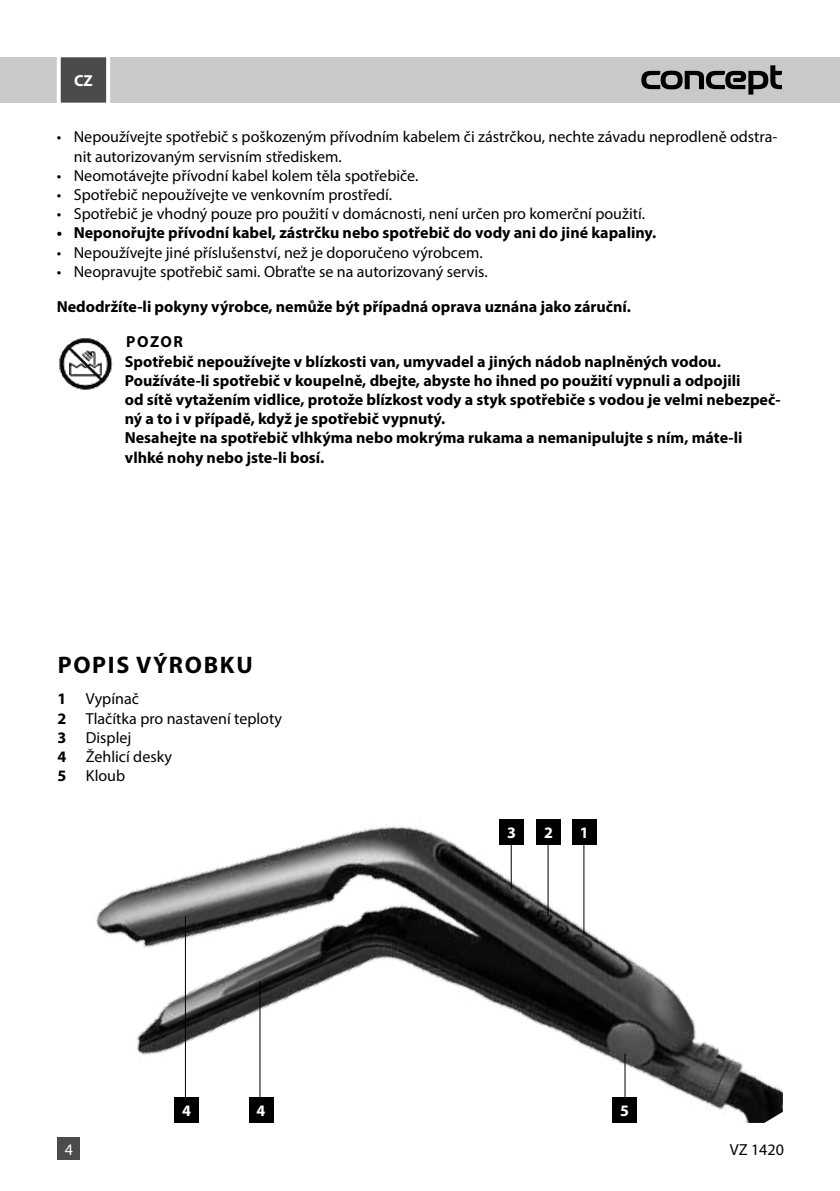
<style>
.page{position:relative;width:840px;height:1191px;background:#fff}
.page>*{position:absolute;margin:0;border:0;box-sizing:border-box;transform-origin:0 0}
.t1{font:700 24px "Myriad Pro";letter-spacing:.07em;color:#000}
.t2{font:700 16px/19.2px "Myriad Pro";color:#000}
.t3{font:16px/19.2px "Myriad Pro";color:#000}
.t4{font:700 16px "Myriad Pro";color:#fff}
.t5{font:16px "Myriad Pro";color:#fff}
.s1{font-weight:700}
</style>
<div class="page">
<img style="left:59px;top:338px;width:54px;height:52px">
<img style="left:96px;top:819px;width:686px;height:304px">
<hr style="left:547px;top:845px;width:1px;height:71px;background:#000">
<hr style="left:583px;top:845px;width:1px;height:88px;background:#000">
<hr style="left:510px;top:845px;width:1px;height:44px;background:#000">
<hr style="left:624px;top:1053px;width:1px;height:44px;background:#000">
<hr style="left:259px;top:981px;width:1px;height:116px;background:#000">
<hr style="left:185px;top:916px;width:1px;height:181px;background:#000">
<div style="left:572px;top:820px;width:24px;height:25px;background:#000"></div>
<div style="left:499px;top:820px;width:24px;height:25px;background:#000"></div>
<div style="left:536px;top:820px;width:24px;height:25px;background:#000"></div>
<div style="left:612px;top:1097px;width:24px;height:26px;background:#000"></div>
<div style="left:249px;top:1097px;width:24px;height:26px;background:#000"></div>
<div style="left:174px;top:1097px;width:24px;height:26px;background:#000"></div>
<div style="left:0;top:57px;width:839px;height:46px;background:#c9c9c9"></div>
<svg style="left:641px;top:65px;width:140px;height:30px"></svg>
<svg style="left:56px;top:57px;width:54px;height:46px;background:#686868"></svg>
<div style="left:57px;top:1137px;width:23px;height:23px;background:#4b4b4b"></div>
<p class="t4" style="left:74px;top:71px;width:20px">CZ</p>
<p class="t3" style="left:74px;top:127px;width:704px;text-indent:-17px">• Nepoužívejte spotřebič s poškozeným přívodním kabelem či zástrčkou, nechte závadu neprodleně odstra&shy;nit autorizovaným servisním střediskem.</p>
<p class="t3" style="left:57px;top:166px;width:363px">• Neomotávejte přívodní kabel kolem těla spotřebiče.</p>
<p class="t3" style="left:57px;top:185px;width:337px">• Spotřebič nepoužívejte ve venkovním prostředí.</p>
<p class="t3" style="left:57px;top:204px;width:589px">• Spotřebič je vhodný pouze pro použití v domácnosti, není určen pro komerční použití.</p>
<p class="t2" style="left:57px;top:223px;width:600px">• Neponořujte přívodní kabel, zástrčku nebo spotřebič do vody ani do jiné kapaliny.</p>
<p class="t3" style="left:57px;top:242px;width:427px">• Nepoužívejte jiné příslušenství, než je doporučeno výrobcem.</p>
<p class="t3" style="left:57px;top:262px;width:432px">• Neopravujte spotřebič sami. Obraťte se na autorizovaný servis.</p>
<p class="t2" style="left:126px;top:289px;width:506px;line-height:35.2px;text-indent:-69px">Nedodržíte-li pokyny výrobce, nemůže být případná oprava uznána jako záruční.<br>POZOR</p>
<p class="t2" style="left:125px;top:352px;width:657px">Spotřebič nepoužívejte v blízkosti van, umyvadel a jiných nádob naplněných vodou.<br>Používáte-li spotřebič v koupelně, dbejte, abyste ho ihned po použití vypnuli a odpojili<br>od sítě vytažením vidlice, protože blízkost vody a styk spotřebiče s vodou je velmi nebezpeč&shy;ný a to i v případě, když je spotřebič vypnutý.<br>Nesahejte na spotřebič vlhkýma nebo mokrýma rukama a nemanipulujte s ním, máte-li vlhké nohy nebo jste-li bosí.</p>
<h1 class="t1" style="left:58px;top:652px;width:196px">POPIS VÝROBKU</h1>
<p class="t3" style="left:57px;top:690px;width:226px"><span class="s1">1</span> Vypínač<br><span class="s1">2</span> Tlačítka pro nastavení teploty<br><span class="s1">3</span> Displej<br><span class="s1">4</span> Žehlicí desky<br><span class="s1">5</span> Kloub</p>
<p class="t4" style="left:507px;top:824px;width:10px">3</p>
<p class="t4" style="left:544px;top:824px;width:10px">2</p>
<p class="t4" style="left:579px;top:824px;width:10px">1</p>
<p class="t4" style="left:182px;top:1102px;width:10px">4</p>
<p class="t4" style="left:256px;top:1102px;width:10px">4</p>
<p class="t4" style="left:619px;top:1102px;width:10px">5</p>
<p class="t5" style="left:65px;top:1141px;width:10px">4</p>
<p class="t3" style="left:729px;top:1140px;width:55px">VZ 1420</p>
</div>
